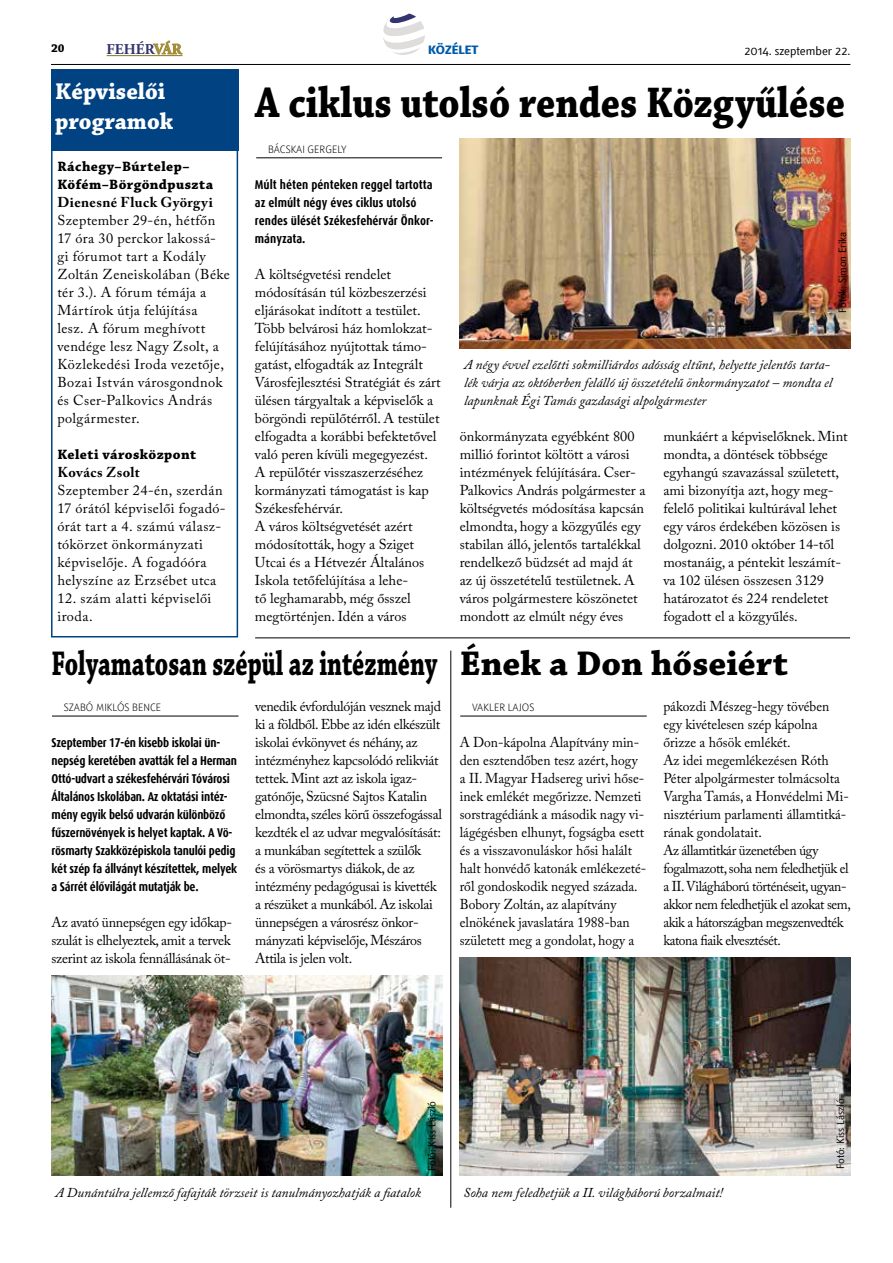
<style>
.page{position:relative;width:893px;height:1263px;background:#fff}
.page>*{position:absolute;margin:0;border:0;box-sizing:border-box;transform-origin:0 0}
.t1{font:700 45px "Chaparral Pro";color:#000;scale:.86 1}
.t2{font:700 36px "Chaparral Pro";color:#000;scale:.68 1}
.t3{font:700 24px/30px "Chaparral Pro";color:#fff}
.t4{font:700 15px "Adobe Garamond Pro";color:#34346e}
.t5{font:14.25px/18px "Adobe Caslon Pro";color:#000}
.t6{font:14.25px/18px "Adobe Caslon Pro";color:#000;scale:.95 1}
.t7{font:14.25px/18px "Adobe Caslon Pro";letter-spacing:-.02em;color:#000}
.t8{font:14.25px/18px "Adobe Caslon Pro";letter-spacing:.03em;color:#000}
.t9{font:700 14.25px/18px "Chaparral Pro";letter-spacing:.03em;color:#000}
.t10{font:700 14.25px "Adobe Caslon Pro";letter-spacing:.03em;color:#000}
.t11{font:14.25px/18px "Adobe Caslon Pro";letter-spacing:.035em;color:#000}
.t12{font:italic 13.5px/18px "Adobe Caslon Pro";color:#000}
.t13{font:700 12.75px/18px "Dax CE Condensed";letter-spacing:-.02em;color:#000}
.t14{font:700 12.75px/18px "Dax CE Condensed";color:#000}
.t15{font:12px "Textra LT";color:#000}
.t16{font:800 12px "Textra LT";color:#005baa}
.t17{font:700 12px "Chaparral Pro";color:#000}
.t18{font:10.5px "Textra LT";color:#000}
.t19{font:300 10.5px "Textra LT";color:#000}
.s1{color:#a38d38}
</style>
<div class="page">
<svg style="left:153px;top:41px;width:29px;height:13px"></svg>
<hr style="left:107px;top:55px;width:75px;height:1px;background:#87762c">
<hr style="left:51px;top:64px;width:799px;height:1px;background:#000">
<svg style="left:383px;top:14px;width:42px;height:41px"></svg>
<hr style="left:256px;top:157px;width:186px;height:1px;background:#000">
<div style="left:51px;top:115px;width:187px;height:522px;border:2px solid #004282"></div>
<div style="left:51px;top:69px;width:187px;height:82px;background:#004282"></div>
<hr style="left:255px;top:637px;width:595px;height:1px;background:#000">
<hr style="left:52px;top:716px;width:186px;height:1px;background:#000">
<hr style="left:460px;top:716px;width:187px;height:1px;background:#000">
<hr style="left:450px;top:651px;width:1px;height:557px;background:#000">
<img style="left:51px;top:976px;width:391px;height:199px">
<img style="left:460px;top:138px;width:390px;height:211px">
<img style="left:460px;top:958px;width:391px;height:217px">
<p class="t17" style="left:51px;top:41px;width:15px">20</p>
<p class="t4" style="left:107px;top:40px;width:77px">FEHÉR<span class="s1">VÁR</span></p>
<p class="t16" style="left:428px;top:42px;width:52px">KÖZÉLET</p>
<p class="t15" style="left:744px;top:43px;width:108px">2014. szeptember 22.</p>
<h3 class="t3" style="left:55px;top:77px;width:119px">Képviselői programok</h3>
<p class="t9" style="left:57px;top:158px;width:157px">Ráchegy–Búrtelep–<br>Köfém–Börgöndpuszta</p>
<p class="t10" style="left:57px;top:194px;width:157px">Dienesné Fluck Györgyi</p>
<p class="t8" style="left:57px;top:211px;width:174px">Szeptember 29-én, hétfőn<br>17 óra 30 perckor lakossá&shy;gi fórumot tart a Kodály<br>Zoltán Zeneiskolában (Béke tér 3.). A fórum témája a<br>Mártírok útja felújítása<br>lesz. A fórum meghívott vendége lesz Nagy Zsolt, a<br>Közlekedési Iroda vezetője,<br>Bozai István városgondnok és Cser-Palkovics András polgármester.</p>
<p class="t9" style="left:57px;top:446px;width:140px">Keleti városközpont</p>
<p class="t10" style="left:57px;top:463px;width:84px">Kovács Zsolt</p>
<p class="t8" style="left:57px;top:481px;width:170px">Szeptember 24-én, szerdán<br>17 órától képviselői fogadó&shy;órát tart a 4. számú válasz&shy;tókörzet önkormányzati képviselője. A fogadóóra helyszíne az Erzsébet utca</p>
<p class="t11" style="left:57px;top:589px;width:155px">12. szám alatti képviselői iroda.</p>
<h1 class="t1" style="left:255px;top:76px;width:687px">A ciklus utolsó rendes Közgyűlése</h1>
<p class="t19" style="left:268px;top:143px;width:80px">BÁCSKAI GERGELY</p>
<p class="t14" style="left:255px;top:176px;width:180px">Múlt héten pénteken reggel tartotta az elmúlt négy éves ciklus utolsó rendes ülését Székesfehérvár Önkor&shy;mányzata.</p>
<p class="t5" style="left:255px;top:265px;width:187px">A költségvetési rendelet módosításán túl közbeszerzési eljárásokat indított a testület.<br>Több belvárosi ház homlokzat&shy;felújításához nyújtottak támo&shy;gatást, elfogadták az Integrált<br>Városfejlesztési Stratégiát és zárt ülésen tárgyaltak a képviselők a börgöndi repülőtérről. A testület elfogadta a korábbi befektetővel való peren kívüli megegyezést.<br>A repülőtér visszaszerzéséhez kormányzati támogatást is kap<br>Székesfehérvár.<br>A város költségvetését azért módosították, hogy a Sziget<br>Utcai és a Hétvezér Általános<br>Iskola tetőfelújítása a lehe-<br>tő leghamarabb, még ősszel megtörténjen. Idén a város</p>
<p class="t18" style="left:836px;top:313px;width:83px;rotate:-90deg">Fotók: Simon Erika</p>
<p class="t12" style="left:464px;top:355px;width:370px">A négy évvel ezelőtti sokmilliárdos adósság eltűnt, helyette jelentős tarta&shy;lék várja az októberben felálló új összetételű önkormányzatot – mondta el lapunknak Égi Tamás gazdasági alpolgármester</p>
<p class="t5" style="left:460px;top:427px;width:187px">önkormányzata egyébként 800 millió forintot költött a városi intézmények felújítására. Cser-<br>Palkovics András polgármester a költségvetés módosítása kapcsán elmondta, hogy a közgyűlés egy stabilan álló, jelentős tartalékkal rendelkező büdzsét ad majd át az új összetételű testületnek. A város polgármestere köszönetet mondott az elmúlt négy éves</p>
<p class="t5" style="left:663px;top:427px;width:186px">munkáért a képviselőknek. Mint mondta, a döntések többsége egyhangú szavazással született, ami bizonyítja azt, hogy meg&shy;felelő politikai kultúrával lehet egy város érdekében közösen is dolgozni. 2010 október 14-től mostanáig, a péntekit leszámít&shy;va 102 ülésen összesen 3129 határozatot és 224 rendeletet fogadott el a közgyűlés.</p>
<h2 class="t2" style="left:52px;top:642px;width:1085px">Folyamatosan szépül az intézmény Ének a Don hőseiért</h2>
<p class="t7" style="left:255px;top:697px;width:188px">venedik évfordulóján vesznek majd ki a földből. Ebbe az idén elkészült iskolai évkönyvet és néhány, az intézményhez kapcsolódó relikviát tettek. Mint azt az iskola igaz&shy;gatónője, Szücsné Sajtos Katalin elmondta, széles körű összefogással kezdték el az udvar megvalósítását: a munkában segítettek a szülők<br>és a vörösmartys diákok, de az intézmény pedagógusai is kivették a részüket a munkából. Az iskolai ünnepségen a városrész önkor&shy;mányzati képviselője, Mészáros<br>Attila is jelen volt.</p>
<p class="t19" style="left:64px;top:701px;width:99px">SZABÓ MIKLÓS BENCE</p>
<p class="t19" style="left:472px;top:701px;width:64px">VAKLER LAJOS</p>
<p class="t6" style="left:460px;top:733px;width:198px">A Don-kápolna Alapítvány min&shy;den esztendőben tesz azért, hogy a II. Magyar Hadsereg urivi hőse&shy;inek emlékét megőrizze. Nemzeti sorstragédiánk a második nagy vi&shy;lágégésben elhunyt, fogságba esett és a visszavonuláskor hősi halált halt honvédő katonák emlékezeté&shy;ről gondoskodik negyed százada.<br>Bobory Zoltán, az alapítvány elnökének javaslatára 1988-ban született meg a gondolat, hogy a</p>
<p class="t13" style="left:52px;top:734px;width:187px">Szeptember 17-én kisebb iskolai ün&shy;nepség keretében avatták fel a Herman Ottó-udvart a székesfehérvári Tóvárosi Általános Iskolában. Az oktatási intéz&shy;mény egyik belső udvarán különböző fűszernövények is helyet kaptak. A Vö&shy;rösmarty Szakközépiskola tanulói pedig két szép fa állványt készítettek, melyek a Sárrét élővilágát mutatják be.</p>
<p class="t5" style="left:52px;top:913px;width:182px;text-align:justify">Az avató ünnepségen egy időkap&shy;szulát is elhelyeztek, amit a tervek szerint az iskola fennállásának öt-</p>
<p class="t6" style="left:663px;top:697px;width:199px">pákozdi Mészeg-hegy tövében egy kivételesen szép kápolna őrizze a hősök emlékét.<br>Az idei megemlékezésen Róth<br>Péter alpolgármester tolmácsolta<br>Vargha Tamás, a Honvédelmi Mi&shy;nisztérium parlamenti államtitká&shy;rának gondolatait.<br>Az államtitkár üzenetében úgy fogalmazott, soha nem feledhetjük el a II. Világháború történéseit, ugyan&shy;akkor nem feledhetjük el azokat sem, akik a hátországban megszenvedték katona fiaik elvesztését.</p>
<p class="t18" style="left:425px;top:1171px;width:72px;rotate:-90deg">Fotó: Kiss László</p>
<p class="t18" style="left:834px;top:1169px;width:72px;rotate:-90deg">Fotó: Kiss László</p>
<p class="t12" style="left:55px;top:1183px;width:367px">A Dunántúlra jellemző fafajták törzseit is tanulmányozhatják a fiatalok</p>
<p class="t12" style="left:464px;top:1183px;width:261px">Soha nem feledhetjük a II. világháború borzalmait!</p>
</div>
